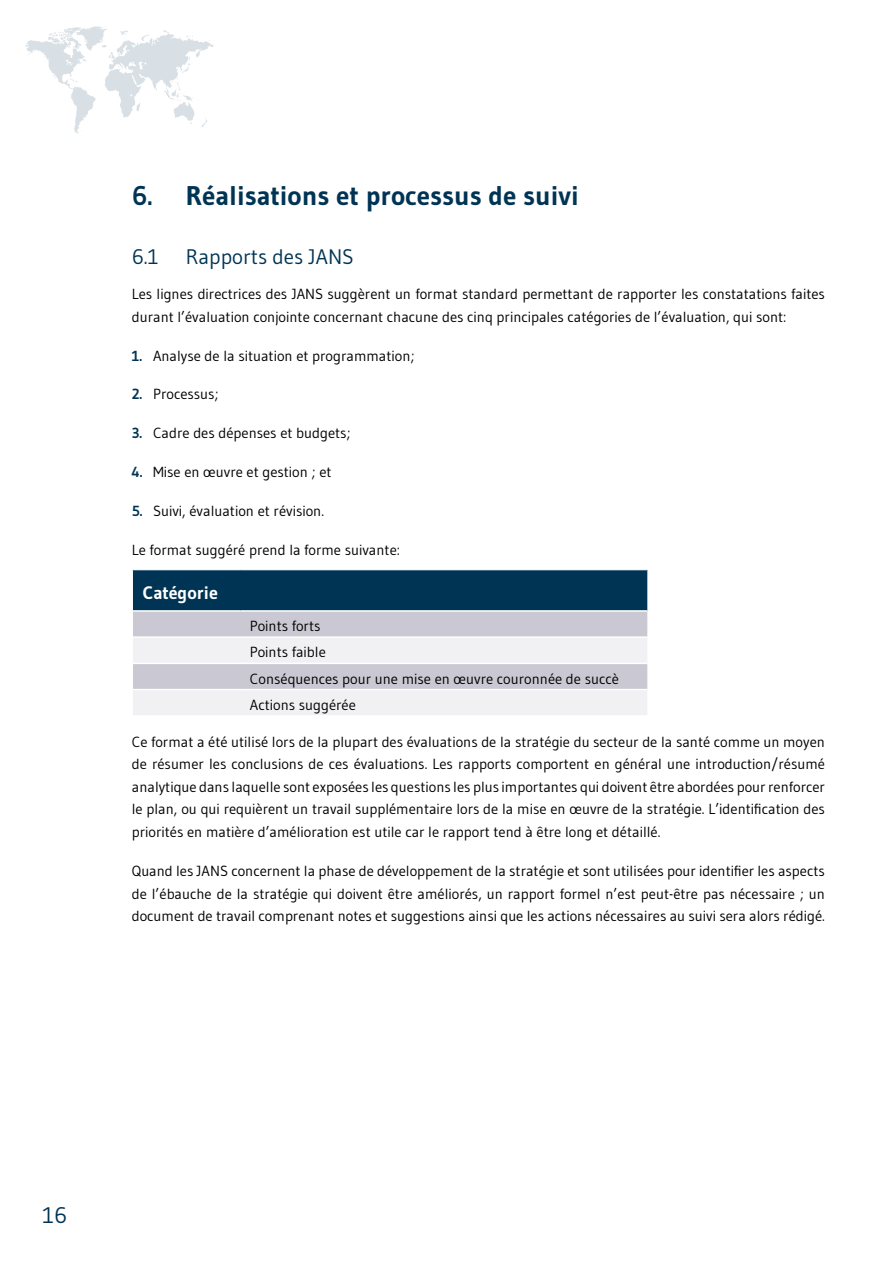
<style>
.page{position:relative;width:893px;height:1263px;background:#fff}
.page>*{position:absolute;margin:0;border:0;box-sizing:border-box;transform-origin:0 0}
.t1{font:700 27px "Gudea";color:#003454}
.t2{font:22.5px "Gudea";color:#003454}
.t3{font:21px "Gudea";color:#003454}
.t4{font:700 18px "Gudea";color:#fff}
.t5{font:14.7px/22.5px "Gudea";color:#000}
.s1{font-weight:700;color:#003454}
</style>
<div class="page">
<svg style="left:25px;top:26px;width:189px;height:108px"></svg>
<svg style="left:132px;top:570px;width:516px;height:145px"></svg>
<hr style="left:133px;top:610px;width:107px;height:2px;background:#fff">
<hr style="left:240px;top:610px;width:407px;height:2px;background:#fff">
<hr style="left:133px;top:636px;width:107px;height:2px;background:#fff">
<hr style="left:240px;top:636px;width:407px;height:2px;background:#fff">
<hr style="left:133px;top:663px;width:107px;height:1px;background:#fff">
<hr style="left:240px;top:663px;width:407px;height:1px;background:#fff">
<hr style="left:133px;top:689px;width:107px;height:1px;background:#fff">
<hr style="left:240px;top:689px;width:407px;height:1px;background:#fff">
<h1 class="t1" style="left:132px;top:179px;width:448px">6. Réalisations et processus de suivi</h1>
<h3 class="t3" style="left:132px;top:244px;width:28px">6.1</h3>
<h3 class="t3" style="left:186px;top:244px;width:170px">Rapports des JANS</h3>
<p class="t5" style="left:132px;top:283px;width:695px">Les lignes directrices des JANS suggèrent un format standard permettant de rapporter les constatations faites durant l’évaluation conjointe concernant chacune des cinq principales catégories de l’évaluation, qui sont:</p>
<p class="t5" style="left:132px;top:344px;width:284px"><span class="s1">1.</span> Analyse de la situation et programmation;</p>
<p class="t5" style="left:132px;top:383px;width:88px"><span class="s1">2.</span> Processus;</p>
<p class="t5" style="left:132px;top:421px;width:220px"><span class="s1">3.</span> Cadre des dépenses et budgets;</p>
<p class="t5" style="left:132px;top:460px;width:201px"><span class="s1">4.</span> Mise en œuvre et gestion ; et</p>
<p class="t5" style="left:132px;top:499px;width:194px"><span class="s1">5.</span> Suivi, évaluation et révision.</p>
<p class="t5" style="left:132px;top:538px;width:270px">Le format suggéré prend la forme suivante:</p>
<p class="t4" style="left:143px;top:582px;width:77px">Catégorie</p>
<p class="t5" style="left:250px;top:613px;width:370px;line-height:26.2px">Points forts<br>Points faible<br>Conséquences pour une mise en œuvre couronnée de succè<br>Actions suggérée</p>
<p class="t5" style="left:132px;top:730px;width:695px;text-align:justify">Ce format a été utilisé lors de la plupart des évaluations de la stratégie du secteur de la santé comme un moyen de résumer les conclusions de ces évaluations. Les rapports comportent en général une introduction/résumé analytique dans laquelle sont exposées les questions les plus importantes qui doivent être abordées pour renforcer le plan, ou qui requièrent un travail supplémentaire lors de la mise en œuvre de la stratégie. L’identification des priorités en matière d’amélioration est utile car le rapport tend à être long et détaillé.</p>
<p class="t5" style="left:132px;top:859px;width:695px;text-align:justify">Quand les JANS concernent la phase de développement de la stratégie et sont utilisées pour identifier les aspects de l’ébauche de la stratégie qui doivent être améliorés, un rapport formel n’est peut-être pas nécessaire ; un document de travail comprenant notes et suggestions ainsi que les actions nécessaires au suivi sera alors rédigé.</p>
<h2 class="t2" style="left:43px;top:1201px;width:26px">16</h2>
</div>
